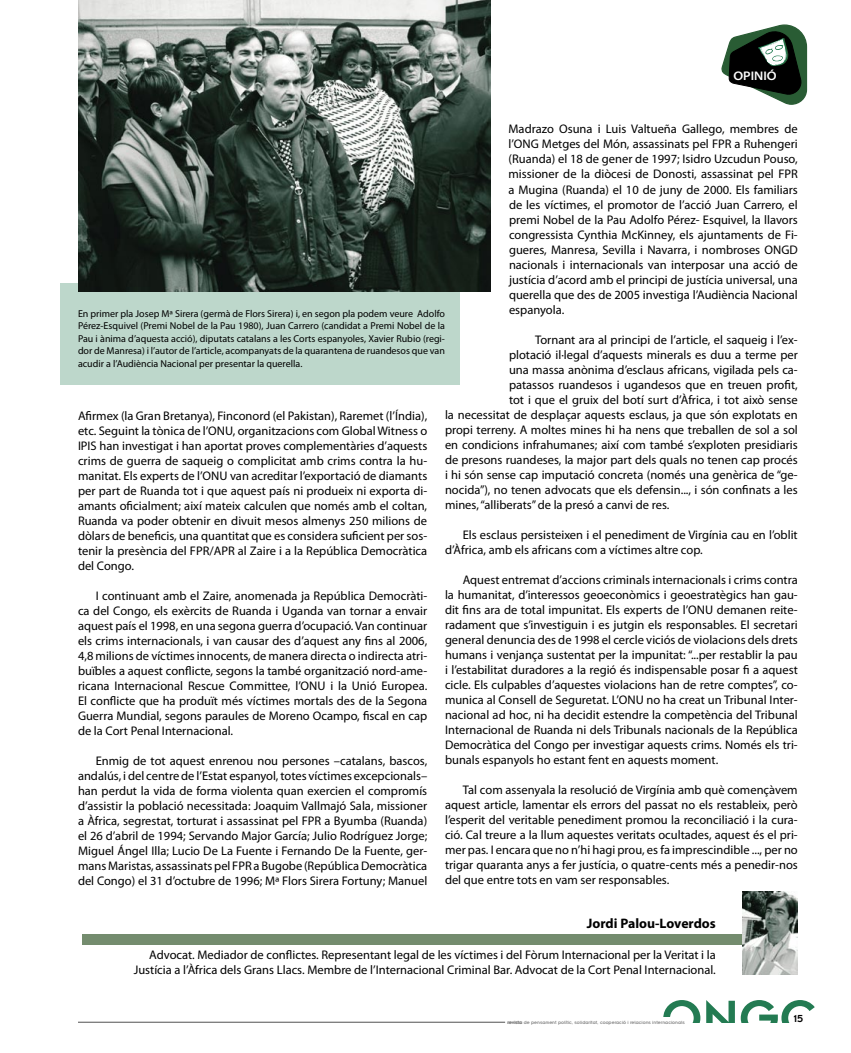
<style>
.page{position:relative;width:851px;height:1053px;background:#fff}
.page>*{position:absolute;margin:0;border:0;box-sizing:border-box;transform-origin:0 0}
.t1{font:55px "Insignia";color:#237b52}
.t2{font:700 13.75px "Myriad Pro";color:#000}
.t3{font:12.5px/15px "Myriad Pro";color:#000;text-align:justify}
.t4{font:600 semi-expanded 12.5px "Myriad Pro";color:#fff}
.t5{font:11.25px "Insignia";color:#000}
.t6{font:10px/12.5px "Myriad Pro";color:#000;text-align:justify}
.t7{font:5px "Insignia";color:#7c7c7c}
</style>
<div class="page">
<hr style="left:78px;top:1022px;width:427px;height:1px;background:#7c7c7c">
<div style="left:60px;top:283px;width:400px;height:102px;background:#bdd7cb"></div>
<hr style="left:78px;top:1021px;width:427px;height:1px;background:#7c7c7c">
<img style="left:78px;top:0;width:412px;height:292px">
<div style="left:83px;top:934px;width:696px;height:10px;background:#748c6e"></div>
<img style="left:742px;top:891px;width:55px;height:83px">
<svg style="left:721px;top:24px;width:86px;height:81px"></svg>
<p class="t4" style="left:733px;top:69px;width:45px">OPINIÓ</p>
<p class="t3" style="left:508px;top:122px;width:291px">Madrazo Osuna i Luis Valtueña Gallego, membres de l’ONG Metges del Món, assassinats pel FPR a Ruhengeri (Ruanda) el 18 de gener de 1997; Isidro Uzcudun Pouso, missioner de la diòcesi de Donosti, assassinat pel FPR a Mugina (Ruanda) el 10 de juny de 2000. Els familiars de les víctimes, el promotor de l’acció Juan Carrero, el premi Nobel de la Pau Adolfo Pérez- Esquivel, la llavors congressista Cynthia McKinney, els ajuntaments de Fi&shy;gueres, Manresa, Sevilla i Navarra, i nombroses ONGD nacionals i internacionals van interposar una acció de justícia d’acord amb el principi de justícia universal, una querella que des de 2005 investiga l’Audiència Nacional espanyola.</p>
<p class="t3" style="left:535px;top:332px;width:264px">Tornant ara al principi de l’article, el saqueig i l’ex-</p>
<p class="t3" style="left:509px;top:347px;width:290px">plotació il·legal d’aquests minerals es duu a terme per</p>
<p class="t3" style="left:509px;top:362px;width:290px">una massa anònima d’esclaus africans, vigilada pels ca-</p>
<p class="t3" style="left:509px;top:377px;width:290px">patassos ruandesos i ugandesos que en treuen profit,</p>
<p class="t3" style="left:509px;top:392px;width:290px">tot i que el gruix del botí surt d’Àfrica, i tot això sense</p>
<p class="t3" style="left:445px;top:407px;width:354px">la necessitat de desplaçar aquests esclaus, ja que són explotats en</p>
<p class="t3" style="left:445px;top:422px;width:354px">propi terreny. A moltes mines hi ha nens que treballen de sol a sol</p>
<p class="t3" style="left:445px;top:437px;width:354px">en condicions infrahumanes; així com també s’exploten presidiaris</p>
<p class="t3" style="left:445px;top:452px;width:354px">de presons ruandeses, la major part dels quals no tenen cap procés</p>
<p class="t3" style="left:445px;top:467px;width:354px">i hi són sense cap imputació concreta (només una genèrica de “ge-</p>
<p class="t3" style="left:445px;top:482px;width:354px">nocida”), no tenen advocats que els defensin..., i són confinats a les</p>
<p class="t3" style="left:445px;top:497px;width:226px">mines, “alliberats” de la presó a canvi de res.</p>
<p class="t3" style="left:445px;top:527px;width:354px;text-indent:18px">Els esclaus persisteixen i el penediment de Virgínia cau en l’oblit d’Àfrica, amb els africans com a víctimes altre cop.</p>
<p class="t3" style="left:445px;top:572px;width:354px;text-indent:18px">Aquest entremat d’accions criminals internacionals i crims contra la humanitat, d’interessos geoeconòmics i geoestratègics han gau&shy;dit fins ara de total impunitat. Els experts de l’ONU demanen reite&shy;radament que s’investiguin i es jutgin els responsables. El secretari general denuncia des de 1998 el cercle viciós de violacions dels drets humans i venjança sustentat per la impunitat: “...per restablir la pau i l’estabilitat duradores a la regió és indispensable posar fi a aquest cicle. Els culpables d’aquestes violacions han de retre comptes”, co&shy;munica al Consell de Seguretat. L’ONU no ha creat un Tribunal Inter&shy;nacional ad hoc, ni ha decidit estendre la competència del Tribunal Internacional de Ruanda ni dels Tribunals nacionals de la República Democràtica del Congo per investigar aquests crims. Només els tri&shy;bunals espanyols ho estant fent en aquests moment.</p>
<p class="t3" style="left:445px;top:782px;width:354px;text-indent:18px">Tal com assenyala la resolució de Virgínia amb què començàvem aquest article, lamentar els errors del passat no els restableix, però l’esperit del veritable penediment promou la reconciliació i la cura&shy;ció. Cal treure a la llum aquestes veritats ocultades, aquest és el pri&shy;mer pas. I encara que no n’hi hagi prou, es fa imprescindible ..., per no trigar quaranta anys a fer justícia, o quatre-cents més a penedir-nos del que entre tots en vam ser responsables.</p>
<p class="t6" style="left:78px;top:307px;width:368px">En primer pla Josep Mª Sirera (germà de Flors Sirera) i, en segon pla podem veure Adolfo Pérez-Esquivel (Premi Nobel de la Pau 1980), Juan Carrero (candidat a Premi Nobel de la Pau i ànima d’aquesta acció), diputats catalans a les Corts espanyoles, Xavier Rubio (regi&shy;dor de Manresa) i l’autor de l’article, acompanyats de la quarantena de ruandesos que van acudir a l’Audiència Nacional per presentar la querella.</p>
<p class="t3" style="left:78px;top:408px;width:351px">Afirmex (la Gran Bretanya), Finconord (el Pakistan), Raremet (l’Índia), etc. Seguint la tònica de l’ONU, organitzacions com Global Witness o IPIS han investigat i han aportat proves complementàries d’aquests crims de guerra de saqueig o complicitat amb crims contra la hu&shy;manitat. Els experts de l’ONU van acreditar l’exportació de diamants per part de Ruanda tot i que aquest país ni produeix ni exporta di&shy;amants oficialment; així mateix calculen que només amb el coltan, Ruanda va poder obtenir en divuit mesos almenys 250 milions de dòlars de beneficis, una quantitat que es considera suficient per sos&shy;tenir la presència del FPR/APR al Zaire i a la República Democràtica del Congo.</p>
<p class="t3" style="left:78px;top:588px;width:351px;text-indent:18px">I continuant amb el Zaire, anomenada ja República Democràti&shy;ca del Congo, els exèrcits de Ruanda i Uganda van tornar a envair aquest país el 1998, en una segona guerra d’ocupació. Van continuar els crims internacionals, i van causar des d’aquest any fins al 2006, 4,8 milions de víctimes innocents, de manera directa o indirecta atri&shy;buïbles a aquest conflicte, segons la també organització nord-ame&shy;ricana Internacional Rescue Committee, l’ONU i la Unió Europea.<br>El conflicte que ha produït més víctimes mortals des de la Segona Guerra Mundial, segons paraules de Moreno Ocampo, fiscal en cap de la Cort Penal Internacional.</p>
<p class="t3" style="left:78px;top:753px;width:351px;text-indent:18px">Enmig de tot aquest enrenou nou persones –catalans, bascos, andalús, i del centre de l’Estat espanyol, totes víctimes excepcionals– han perdut la vida de forma violenta quan exercien el compromís d’assistir la població necessitada: Joaquim Vallmajó Sala, missioner a Àfrica, segrestat, torturat i assassinat pel FPR a Byumba (Ruanda) el 26 d’abril de 1994; Servando Major García; Julio Rodríguez Jorge; Miguel Ángel Illa; Lucio De La Fuente i Fernando De la Fuente, ger&shy;mans Maristas, assassinats pel FPR a Bugobe (República Democràtica del Congo) el 31 d’octubre de 1996; Mª Flors Sirera Fortuny; Manuel</p>
<p class="t2" style="left:586px;top:915px;width:130px">Jordi Palou-Loverdos</p>
<p class="t3" style="left:149px;top:947px;width:568px">Advocat. Mediador de conflictes. Representant legal de les víctimes i del Fòrum Internacional per la Veritat i la</p>
<p class="t3" style="left:134px;top:962px;width:583px">Justícia a l’Àfrica dels Grans Llacs. Membre de l’Internacional Criminal Bar. Advocat de la Cort Penal Internacional.</p>
<h1 class="t1" style="left:661px;top:989px;width:156px">ONGC</h1>
<p class="t5" style="left:793px;top:1012px;width:11px">15</p>
<p class="t7" style="left:507px;top:1019px;width:178px">revista de pensament polític, solidaritat, cooperació i relacions internacionals</p>
</div>
